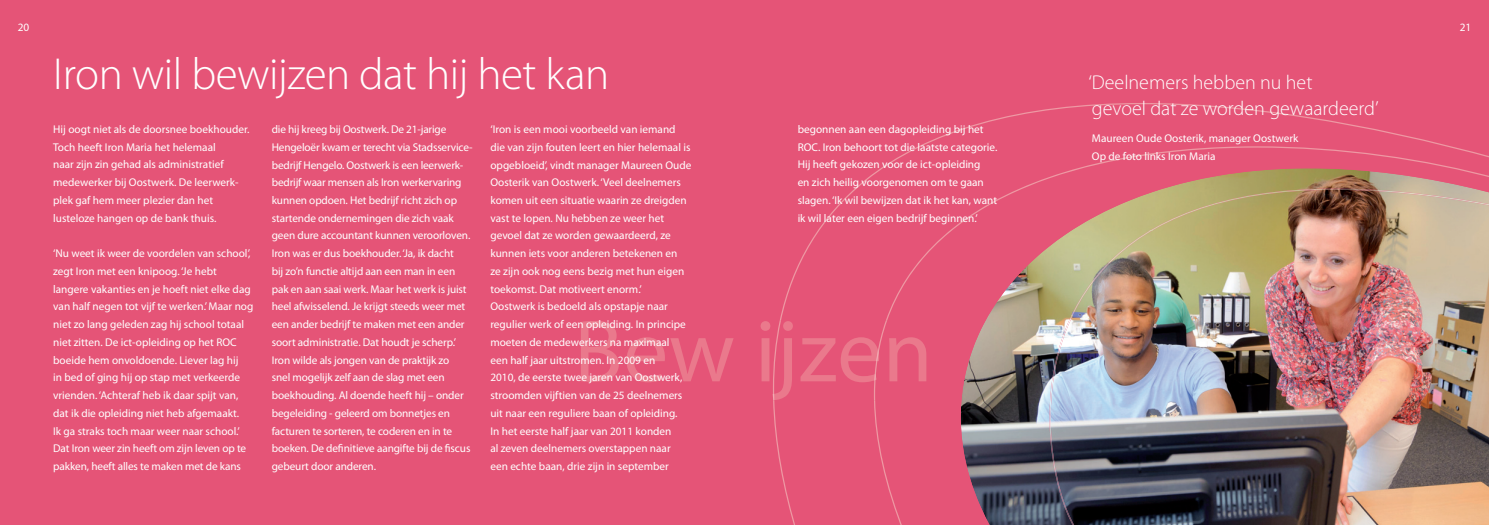
<style>
.page{position:relative;width:1489px;height:525px;background:#fff}
.page>*{position:absolute;margin:0;border:0;box-sizing:border-box;transform-origin:0 0}
.t1{font:89.12px "Myriad Pro";letter-spacing:.005em;color:#ea798c}
.t2{font:300 45px "Myriad Pro";letter-spacing:-.01em;color:#fff}
.t3{font:300 20px/26.6px "Myriad Pro";color:#fff}
.t4{font:11.25px/17.8px "Myriad Pro";color:#fff}
</style>
<div class="page">
<div style="left:0;top:0;width:1488px;height:524px;background:#e55477"></div>
<img style="left:773px;top:103px;width:715px;height:421px">
<svg style="left:773px;top:320px;width:153px;height:80px"></svg>
<p class="t4" style="left:18px;top:19px;width:13px">20</p>
<p class="t4" style="left:1459px;top:19px;width:13px">21</p>
<h2 class="t2" style="left:53px;top:56px;width:557px">Iron wil bewijzen dat hij het kan</h2>
<p class="t4" style="left:53px;top:121px;width:198px">Hij oogt niet als de doorsnee boekhouder.<br>Toch heeft Iron Maria het helemaal<br>naar zijn zin gehad als administratief medewerker bij Oostwerk. De leerwerk&shy;plek gaf hem meer plezier dan het lusteloze hangen op de bank thuis.</p>
<p class="t4" style="left:53px;top:245px;width:202px">‘Nu weet ik weer de voordelen van school’, zegt Iron met een knipoog. ‘Je hebt langere vakanties en je hoeft niet elke dag van half negen tot vijf te werken.’ Maar nog niet zo lang geleden zag hij school totaal niet zitten. De ict-opleiding op het ROC boeide hem onvoldoende. Liever lag hij<br>in bed of ging hij op stap met verkeerde vrienden. ‘Achteraf heb ik daar spijt van, dat ik die opleiding niet heb afgemaakt.<br>Ik ga straks toch maar weer naar school.’ Dat Iron weer zin heeft om zijn leven op te pakken, heeft alles te maken met de kans</p>
<p class="t4" style="left:797px;top:121px;width:201px">begonnen aan een dagopleiding bij het ROC. Iron behoort tot die laatste categorie.<br>Hij heeft gekozen voor de ict-opleiding<br>en zich heilig voorgenomen om te gaan slagen. ‘Ik wil bewijzen dat ik het kan, want ik wil later een eigen bedrijf beginnen.’</p>
<p class="t4" style="left:272px;top:121px;width:202px">die hij kreeg bij Oostwerk. De 21-jarige Hengeloër kwam er terecht via Stadsservice - bedrijf Hengelo. Oostwerk is een leerwerk&shy;bedrijf waar mensen als Iron werkervaring kunnen opdoen. Het bedrijf richt zich op startende ondernemingen die zich vaak geen dure accountant kunnen veroorloven.<br>Iron was er dus boekhouder. ‘Ja, ik dacht<br>bij zo’n functie altijd aan een man in een pak en aan saai werk. Maar het werk is juist heel afwisselend. Je krijgt steeds weer met een ander bedrijf te maken met een ander soort administratie. Dat houdt je scherp.’ Iron wilde als jongen van de praktijk zo<br>snel mogelijk zelf aan de slag met een boekhouding. Al doende heeft hij – onder begeleiding - geleerd om bonnetjes en facturen te sorteren, te coderen en in te boeken. De definitieve aangifte bij de fiscus gebeurt door anderen.</p>
<p class="t4" style="left:490px;top:121px;width:202px">‘Iron is een mooi voorbeeld van iemand die van zijn fouten leert en hier helemaal is opgebloeid’, vindt manager Maureen Oude Oosterik van Oostwerk. ‘Veel deelnemers komen uit een situatie waarin ze dreigden vast te lopen. Nu hebben ze weer het gevoel dat ze worden gewaardeerd, ze kunnen iets voor anderen betekenen en<br>ze zijn ook nog eens bezig met hun eigen toekomst. Dat motiveert enorm.’<br>Oostwerk is bedoeld als opstapje naar regulier werk of een opleiding. In principe moeten de medewerkers na maximaal<br>een half jaar uitstromen. In 2009 en<br>2010, de eerste twee jaren van Oostwerk, stroomden vijftien van de 25 deelnemers uit naar een reguliere baan of opleiding.<br>In het eerste half jaar van 2011 konden<br>al zeven deelnemers overstappen naar<br>een echte baan, drie zijn in september</p>
<h1 class="t1" style="left:573px;top:317px;width:360px">Bew ijzen</h1>
<h3 class="t3" style="left:1088px;top:70px;width:292px">‘Deelnemers hebben nu het<br>gevoel dat ze worden gewaardeerd’</h3>
<p class="t4" style="left:1091px;top:130px;width:208px">Maureen Oude Oosterik, manager Oostwerk<br>Op de foto links Iron Maria</p>
</div>
